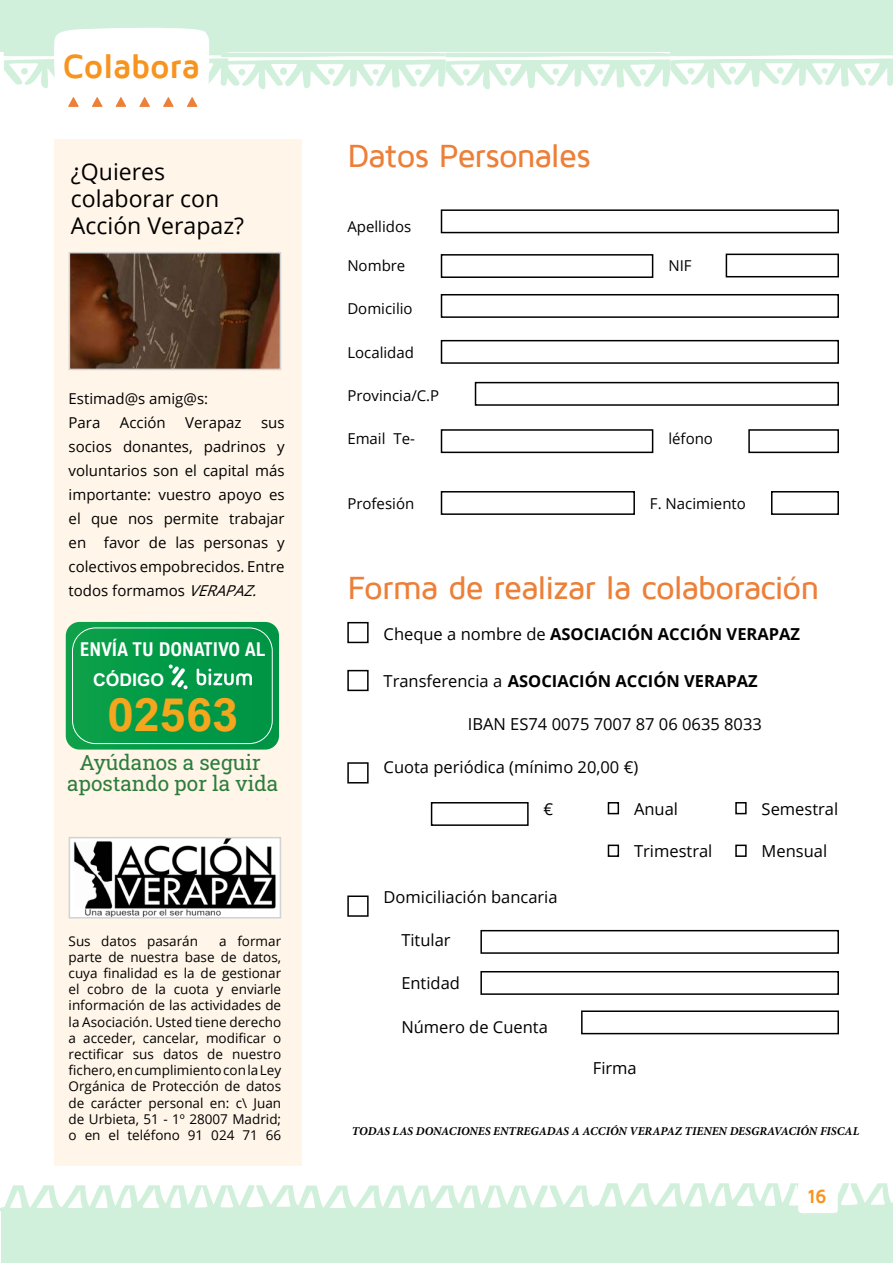
<style>
.page{position:relative;width:893px;height:1263px;background:#fff}
.page>*{position:absolute;margin:0;border:0;box-sizing:border-box;transform-origin:0 0}
.t1{font:700 46.05px "Arial Nova";color:#f3a61e}
.t2{font:700 34.5px "Maven Pro";letter-spacing:-.015em;color:#f7941e}
.t3{font:500 33px "Maven Pro";letter-spacing:-.035em;color:#ec8039}
.t4{font:23.1px/27px "Open Sans";color:#000}
.t5{font:20.85px/21px "Roboto Slab";color:#2d7d3d;text-align:center}
.t6{font:700 19.5px "Maven Pro";color:#f7941e}
.t7{font:700 19.05px "Arial Nova Cond";color:#fff}
.t8{font:700 17.4px "Arial Nova";color:#fff}
.t9{font:16.5px "Open Sans";color:#000}
.t10{font:700 16.5px "Open Sans";color:#000}
.t11{font:15px/24px "Open Sans";color:#000}
.t12{font:13.5px/16.2px "Open Sans";color:#000;text-align:justify}
.t13{font:italic 700 12px "Minion Pro";color:#000}
.s1{font-style:italic}
.s2{font-weight:400}
</style>
<div class="page">
<div style="left:0;top:0;width:893px;height:52px;background:#d1f0db"></div>
<div style="left:1px;top:1209px;width:892px;height:54px;background:#d1f0db"></div>
<div style="left:54px;top:140px;width:247px;height:1026px;background:#fff5e8"></div>
<svg style="left:4px;top:27px;width:889px;height:80px"></svg>
<div style="left:441px;top:209px;width:398px;height:24px;border:2px solid #000"></div>
<div style="left:441px;top:254px;width:212px;height:24px;border:2px solid #000"></div>
<div style="left:726px;top:254px;width:113px;height:23px;border:2px solid #000"></div>
<div style="left:441px;top:294px;width:398px;height:24px;border:2px solid #000"></div>
<div style="left:441px;top:340px;width:398px;height:24px;border:2px solid #000"></div>
<div style="left:475px;top:382px;width:364px;height:24px;border:2px solid #000"></div>
<div style="left:441px;top:429px;width:212px;height:24px;border:2px solid #000"></div>
<div style="left:748px;top:429px;width:91px;height:24px;border:2px solid #000"></div>
<div style="left:441px;top:491px;width:194px;height:24px;border:2px solid #000"></div>
<div style="left:771px;top:491px;width:68px;height:24px;border:2px solid #000"></div>
<div style="left:347px;top:622px;width:22px;height:21px;border:2px solid #000"></div>
<div style="left:347px;top:670px;width:22px;height:21px;border:2px solid #000"></div>
<div style="left:347px;top:762px;width:22px;height:21px;border:2px solid #000"></div>
<div style="left:431px;top:802px;width:98px;height:24px;border:2px solid #000"></div>
<div style="left:608px;top:802px;width:11px;height:12px;border:2px solid #000"></div>
<div style="left:347px;top:895px;width:22px;height:22px;border:2px solid #000"></div>
<div style="left:480px;top:930px;width:359px;height:24px;border:2px solid #000"></div>
<div style="left:480px;top:971px;width:359px;height:24px;border:2px solid #000"></div>
<div style="left:581px;top:1010px;width:258px;height:24px;border:2px solid #000"></div>
<div style="left:735px;top:802px;width:12px;height:12px;border:2px solid #000"></div>
<div style="left:608px;top:844px;width:11px;height:13px;border:2px solid #000"></div>
<div style="left:735px;top:844px;width:12px;height:13px;border:2px solid #000"></div>
<img style="left:72px;top:255px;width:206px;height:112px">
<div style="left:69px;top:252px;width:212px;height:118px;border:2px solid #d1d3d4"></div>
<img style="left:72px;top:840px;width:206px;height:75px">
<div style="left:69px;top:837px;width:212px;height:81px;border:2px solid #d1d3d4"></div>
<svg style="left:0;top:1183px;width:893px;height:31px"></svg>
<svg style="left:66px;top:622px;width:213px;height:127px;background:#0a9d4c"></svg>
<div style="left:72px;top:627px;width:201px;height:117px;border:1px solid #fff;border-radius:23px"></div>
<h2 class="t2" style="left:63px;top:48px;width:139px">Colabora</h2>
<h3 class="t4" style="left:71px;top:158px;width:175px">¿Quieres colaborar con<br>Acción Verapaz?</h3>
<p class="t11" style="left:69px;top:386px;width:141px">Estimad@s amig@s:<br>Para</p>
<p class="t11" style="left:120px;top:410px;width:47px">Acción</p>
<p class="t11" style="left:185px;top:410px;width:58px">Verapaz</p>
<p class="t11" style="left:69px;top:410px;width:218px;text-align:justify;text-indent:192px">sus socios donantes, padrinos y voluntarios son el capital más importante: vuestro apoyo es el que nos permite trabajar en favor de las personas y colectivos empobrecidos. Entre todos formamos <span class="s1">VERAPAZ.</span></p>
<h3 class="t7" style="left:80px;top:637px;width:187px">ENVÍA TU DONATIVO AL</h3>
<p class="t8" style="left:93px;top:669px;width:72px">CÓDIGO</p>
<h1 class="t1" style="left:107px;top:688px;width:132px">02563</h1>
<h3 class="t5" style="left:67px;top:751px;width:213px">Ayúdanos a seguir apostando por la vida</h3>
<p class="t12" style="left:69px;top:932px;width:131px">Sus datos pasarán</p>
<p class="t12" style="left:69px;top:932px;width:214px;text-indent:151px">a formar parte de nuestra base de datos, cuya finalidad es la de gestionar el cobro de la cuota y enviarle información de las actividades de la Asociación. Usted tiene derecho a acceder, cancelar, modificar o rectificar sus datos de nuestro fichero, en cumplimiento con la Ley Orgánica de Protección de datos de carácter personal en: c\ Juan de Urbieta, 51 - 1º 28007 Madrid; o en el teléfono 91 024 71 66</p>
<h3 class="t3" style="left:347px;top:138px;width:245px">Datos Personales</h3>
<p class="t11" style="left:347px;top:214px;width:65px">Apellidos</p>
<p class="t11" style="left:347px;top:253px;width:60px">Nombre</p>
<p class="t11" style="left:668px;top:253px;width:25px">NIF</p>
<p class="t11" style="left:347px;top:297px;width:67px">Domicilio</p>
<p class="t11" style="left:347px;top:340px;width:68px">Localidad</p>
<p class="t11" style="left:347px;top:383px;width:93px">Provincia/C.P</p>
<p class="t11" style="left:347px;top:426px;width:69px">Email Te-</p>
<p class="t11" style="left:668px;top:426px;width:46px">léfono</p>
<p class="t11" style="left:347px;top:491px;width:68px">Profesión</p>
<p class="t11" style="left:650px;top:491px;width:97px">F. Nacimiento</p>
<h3 class="t3" style="left:347px;top:570px;width:474px">Forma de realizar la colaboración</h3>
<p class="t10" style="left:384px;top:622px;width:418px"><span class="s2">Cheque a nombre de</span> ASOCIACIÓN ACCIÓN VERAPAZ</p>
<p class="t10" style="left:384px;top:669px;width:376px"><span class="s2">Transferencia a</span> ASOCIACIÓN ACCIÓN VERAPAZ</p>
<p class="t9" style="left:468px;top:713px;width:296px">IBAN ES74 0075 7007 87 06 0635 8033</p>
<p class="t9" style="left:384px;top:756px;width:256px">Cuota periódica (mínimo 20,00 €)</p>
<p class="t9" style="left:544px;top:798px;width:11px">€</p>
<p class="t9" style="left:634px;top:798px;width:46px">Anual</p>
<p class="t9" style="left:762px;top:798px;width:78px">Semestral</p>
<p class="t9" style="left:634px;top:839px;width:80px">Trimestral</p>
<p class="t9" style="left:762px;top:839px;width:67px">Mensual</p>
<p class="t9" style="left:384px;top:886px;width:176px">Domiciliación bancaria</p>
<p class="t9" style="left:401px;top:929px;width:51px">Titular</p>
<p class="t9" style="left:401px;top:972px;width:60px">Entidad</p>
<p class="t9" style="left:401px;top:1015px;width:148px">Número de Cuenta</p>
<p class="t9" style="left:593px;top:1057px;width:45px">Firma</p>
<p class="t13" style="left:352px;top:1123px;width:509px">TODAS LAS DONACIONES ENTREGADAS A ACCIÓN VERAPAZ TIENEN DESGRAVACIÓN FISCAL</p>
<h3 class="t6" style="left:807px;top:1186px;width:21px">16</h3>
</div>
